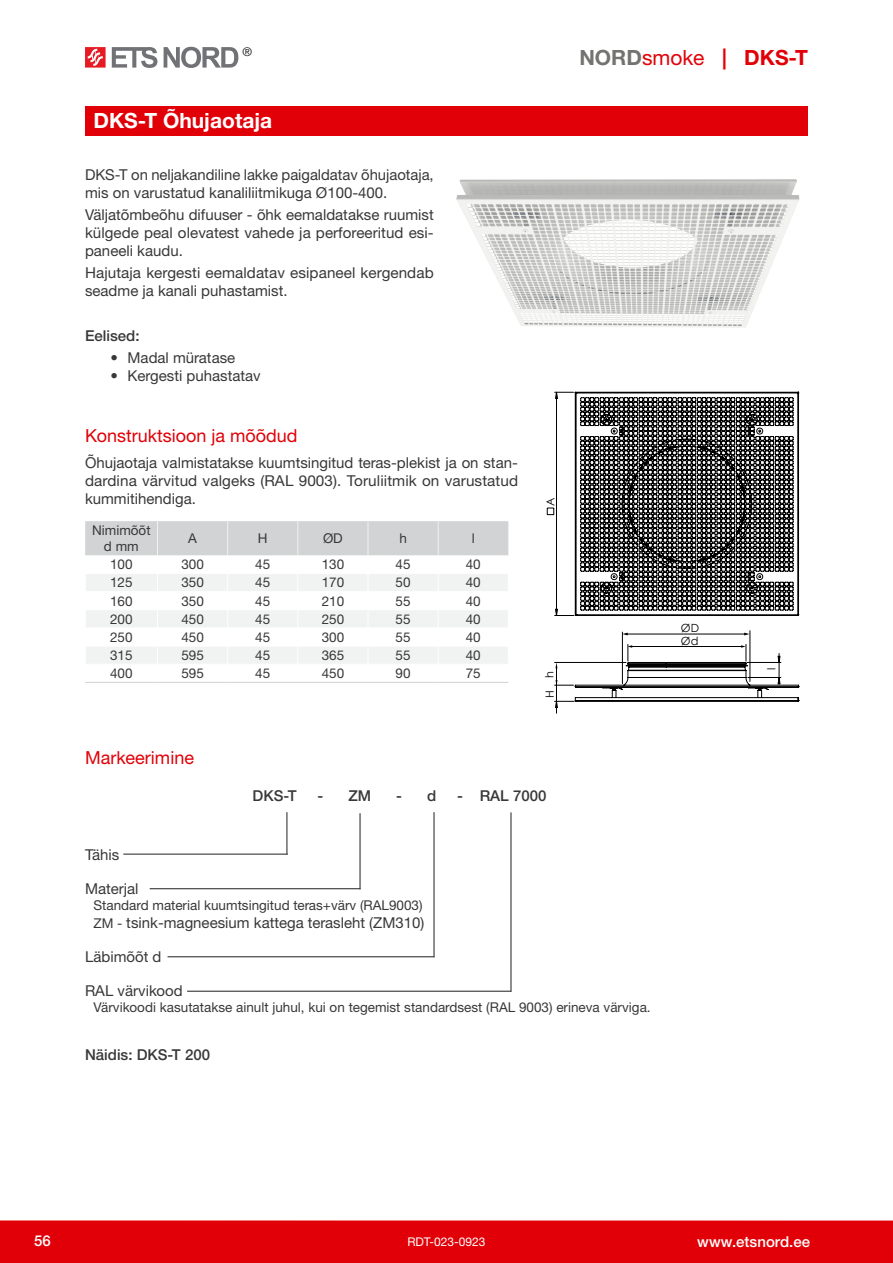
<style>
.page{position:relative;width:893px;height:1263px;background:#fff}
.page>*{position:absolute;margin:0;border:0;box-sizing:border-box;transform-origin:0 0}
.Tootenimi{font:700 21px "Helvetica Neue LTW1 G";color:#fff}
.t1{font:700 21px "Helvetica Neue LTW1 G";color:#e10008}
.Pealkiri{font:18px "Helvetica Neue LTW1 G";color:#e10008}
.t2{font:18px "Helvetica Neue LTW1 G";color:#fff}
.Tekst{font:15px/18px "Helvetica Neue LTW1 G";color:#383839}
.markeering_kiri{font:15px "Helvetica Neue LTW1 G";color:#383839}
.Markeering_kast{font:15px "Helvetica Neue LTW1 G";color:#383839}
.Näidis{font:500 15px "Helvetica Neue LTW1 G";color:#383839}
.markeering_kiri-2{font:500 15px "Helvetica Neue LTW1 G";color:#383839}
.t3{font:500 15px "Helvetica Neue LTW1 G";color:#fff}
.markeering_kiri-3{font:13.5px "Helvetica Neue LTW1 G";color:#383839}
.tabeltekst{font:13.5px "Helvetica Neue LTW1 G";color:#383839}
.Tabeli_päis{font:13.5px "Helvetica Neue LTW1 G";color:#383839}
.t4{font:12px "Helvetica Neue LTW1 G";color:#fff}
.t5{font:12px "Helvetica Neue LTW1 G";color:#231f20}
.t6{font:11.25px "Century Gothic";color:#000}
.s1{color:#737372}
.s2{font-weight:400}
.s3{font-size:13.5px}
.s4{font-weight:500;font-size:15px}
</style>
<div class="page">
<div style="left:0;top:1220px;width:893px;height:43px;background:#e10008"></div>
<svg style="left:112px;top:47px;width:45px;height:21px"></svg>
<svg style="left:164px;top:47px;width:74px;height:21px"></svg>
<svg style="left:85px;top:47px;width:21px;height:21px"></svg>
<svg style="left:85px;top:521px;width:424px;height:143px"></svg>
<hr style="left:85px;top:682px;width:73px;height:1px;background:#d1d3d4">
<hr style="left:158px;top:682px;width:70px;height:1px;background:#d1d3d4">
<hr style="left:228px;top:682px;width:70px;height:1px;background:#d1d3d4">
<hr style="left:298px;top:682px;width:70px;height:1px;background:#d1d3d4">
<hr style="left:368px;top:682px;width:70px;height:1px;background:#d1d3d4">
<hr style="left:438px;top:682px;width:70px;height:1px;background:#d1d3d4">
<hr style="left:157px;top:521px;width:1px;height:34px;background:#f1f2f2">
<hr style="left:227px;top:521px;width:1px;height:34px;background:#f1f2f2">
<hr style="left:297px;top:521px;width:1px;height:34px;background:#f1f2f2">
<hr style="left:368px;top:521px;width:1px;height:34px;background:#f1f2f2">
<hr style="left:438px;top:521px;width:1px;height:34px;background:#f1f2f2">
<img style="left:456px;top:179px;width:344px;height:149px">
<div style="left:85px;top:106px;width:723px;height:30px;background:#e10008"></div>
<svg style="left:547px;top:508px;width:7px;height:7px"></svg>
<hr style="left:556px;top:392px;width:1px;height:223px;background:#000">
<svg style="left:555px;top:609px;width:20px;height:7px"></svg>
<svg style="left:555px;top:392px;width:20px;height:7px"></svg>
<svg style="left:575px;top:392px;width:224px;height:224px"></svg>
<svg style="left:611px;top:428px;width:6px;height:6px"></svg>
<div style="left:756px;top:428px;width:7px;height:6px;border:1px solid #000;border-radius:50%"></div>
<div style="left:756px;top:573px;width:7px;height:7px;border:1px solid #000;border-radius:50%"></div>
<div style="left:611px;top:573px;width:6px;height:7px;border:1px solid #000;border-radius:50%"></div>
<hr style="left:627px;top:634px;width:118px;height:1px;background:#000">
<hr style="left:750px;top:631px;width:1px;height:50px;background:#000">
<hr style="left:622px;top:632px;width:1px;height:51px;background:#000">
<svg style="left:555px;top:644px;width:244px;height:69px"></svg>
<hr style="left:187px;top:991px;width:324px;height:1px;background:#383839">
<hr style="left:510px;top:812px;width:2px;height:180px;background:#383839">
<hr style="left:123px;top:853px;width:165px;height:2px;background:#383839">
<hr style="left:286px;top:812px;width:1px;height:42px;background:#383839">
<hr style="left:150px;top:888px;width:210px;height:1px;background:#383839">
<hr style="left:359px;top:813px;width:2px;height:76px;background:#383839">
<hr style="left:168px;top:956px;width:266px;height:1px;background:#383839">
<hr style="left:433px;top:812px;width:2px;height:145px;background:#383839">
<p class="t5" style="left:242px;top:44px;width:11px">®</p>
<p class="Tootenimi" style="left:94px;top:108px;width:180px">DKS-T Õhujaotaja</p>
<p class="Tekst" style="left:85px;top:165px;width:350px">DKS-T on neljakandiline lakke paigaldatav õhujaotaja, mis on varustatud kanaliliitmikuga Ø100-400.</p>
<p class="Tekst" style="left:85px;top:205px;width:350px;text-align:justify">Väljatõmbeõhu difuuser - õhk eemaldatakse ruumist külgede peal olevatest vahede ja perforeeritud esi&shy;paneeli kaudu.</p>
<p class="Tekst" style="left:85px;top:264px;width:350px">Hajutaja kergesti eemaldatav esipaneel kergendab seadme ja kanali puhastamist.</p>
<p class="Näidis" style="left:85px;top:326px;width:56px">Eelised:</p>
<p class="Tekst" style="left:111px;top:348px;width:126px">• Madal müratase</p>
<p class="Tekst" style="left:111px;top:366px;width:152px">• Kergesti puhastatav</p>
<p class="Pealkiri" style="left:85px;top:424px;width:214px">Konstruktsioon ja mõõdud</p>
<p class="Tekst" style="left:85px;top:454px;width:435px;text-align:justify">Õhujaotaja valmistatakse kuumtsingitud teras-plekist ja on stan&shy;dardina värvitud valgeks (RAL 9003). Toruliitmik on varustatud kummitihendiga.</p>
<p class="Tabeli_päis" style="left:92px;top:522px;width:60px">Nimimõõt</p>
<p class="Tabeli_päis" style="left:104px;top:538px;width:36px">d mm</p>
<p class="Tabeli_päis" style="left:188px;top:530px;width:10px">A</p>
<p class="Tabeli_päis" style="left:258px;top:530px;width:11px">H</p>
<p class="Tabeli_päis" style="left:323px;top:530px;width:21px">ØD</p>
<p class="Tabeli_päis" style="left:399px;top:530px;width:9px">h</p>
<p class="Tabeli_päis" style="left:472px;top:530px;width:4px">l</p>
<p class="tabeltekst" style="left:110px;top:556px;width:24px">100</p>
<p class="tabeltekst" style="left:181px;top:556px;width:24px">300</p>
<p class="tabeltekst" style="left:255px;top:556px;width:17px">45</p>
<p class="tabeltekst" style="left:322px;top:556px;width:24px">130</p>
<p class="tabeltekst" style="left:396px;top:556px;width:17px">45</p>
<p class="tabeltekst" style="left:466px;top:556px;width:17px">40</p>
<p class="tabeltekst" style="left:110px;top:574px;width:24px">125</p>
<p class="tabeltekst" style="left:181px;top:574px;width:24px">350</p>
<p class="tabeltekst" style="left:255px;top:574px;width:17px">45</p>
<p class="tabeltekst" style="left:322px;top:574px;width:24px">170</p>
<p class="tabeltekst" style="left:396px;top:574px;width:17px">50</p>
<p class="tabeltekst" style="left:466px;top:574px;width:17px">40</p>
<p class="tabeltekst" style="left:110px;top:592px;width:24px">160</p>
<p class="tabeltekst" style="left:181px;top:592px;width:24px">350</p>
<p class="tabeltekst" style="left:255px;top:592px;width:17px">45</p>
<p class="tabeltekst" style="left:322px;top:592px;width:24px">210</p>
<p class="tabeltekst" style="left:396px;top:592px;width:17px">55</p>
<p class="tabeltekst" style="left:466px;top:592px;width:17px">40</p>
<p class="tabeltekst" style="left:110px;top:610px;width:24px">200</p>
<p class="tabeltekst" style="left:181px;top:610px;width:24px">450</p>
<p class="tabeltekst" style="left:255px;top:610px;width:17px">45</p>
<p class="tabeltekst" style="left:322px;top:610px;width:24px">250</p>
<p class="tabeltekst" style="left:396px;top:610px;width:17px">55</p>
<p class="tabeltekst" style="left:466px;top:610px;width:17px">40</p>
<p class="tabeltekst" style="left:110px;top:629px;width:24px">250</p>
<p class="tabeltekst" style="left:181px;top:629px;width:24px">450</p>
<p class="tabeltekst" style="left:255px;top:629px;width:17px">45</p>
<p class="tabeltekst" style="left:322px;top:629px;width:24px">300</p>
<p class="tabeltekst" style="left:396px;top:629px;width:17px">55</p>
<p class="tabeltekst" style="left:466px;top:629px;width:17px">40</p>
<p class="tabeltekst" style="left:110px;top:647px;width:24px">315</p>
<p class="tabeltekst" style="left:181px;top:647px;width:24px">595</p>
<p class="tabeltekst" style="left:255px;top:647px;width:17px">45</p>
<p class="tabeltekst" style="left:322px;top:647px;width:24px">365</p>
<p class="tabeltekst" style="left:396px;top:647px;width:17px">55</p>
<p class="tabeltekst" style="left:466px;top:647px;width:17px">40</p>
<p class="tabeltekst" style="left:110px;top:665px;width:24px">400</p>
<p class="tabeltekst" style="left:181px;top:665px;width:24px">595</p>
<p class="tabeltekst" style="left:255px;top:665px;width:17px">45</p>
<p class="tabeltekst" style="left:322px;top:665px;width:24px">450</p>
<p class="tabeltekst" style="left:396px;top:665px;width:17px">90</p>
<p class="tabeltekst" style="left:466px;top:665px;width:17px">75</p>
<p class="Pealkiri" style="left:85px;top:746px;width:110px">Markeerimine</p>
<p class="t6" style="left:543px;top:506px;width:10px;rotate:-90deg">A</p>
<p class="t6" style="left:541px;top:678px;width:8px;rotate:-90deg">h</p>
<p class="t6" style="left:542px;top:698px;width:9px;rotate:-90deg">H</p>
<p class="markeering_kiri-2" style="left:253px;top:786px;width:46px">DKS-T</p>
<p class="markeering_kiri-2" style="left:318px;top:786px;width:55px">- ZM</p>
<p class="markeering_kiri-2" style="left:396px;top:786px;width:42px">- d</p>
<p class="markeering_kiri-2" style="left:457px;top:786px;width:91px">- RAL 7000</p>
<p class="t1" style="left:579px;top:44px;width:230px"><span class="s1">NORD</span><span class="s2">smoke</span> | DKS-T</p>
<p class="t6" style="left:681px;top:620px;width:20px">ØD</p>
<p class="t6" style="left:681px;top:633px;width:19px">Ød</p>
<p class="t6" style="left:764px;top:670px;width:4px;rotate:-90deg">l</p>
<p class="Markeering_kast" style="left:85px;top:845px;width:36px">Tähis</p>
<p class="Markeering_kast" style="left:85px;top:879px;width:55px">Materjal</p>
<p class="markeering_kiri-3" style="left:94px;top:897px;width:331px">Standard material kuumtsingitud teras+värv (RAL9003)</p>
<p class="markeering_kiri" style="left:94px;top:913px;width:332px"><span class="s3">ZM -</span> tsink-magneesium kattega terasleht (ZM310)</p>
<p class="Markeering_kast" style="left:85px;top:947px;width:78px">Läbimõõt d</p>
<p class="Markeering_kast" style="left:85px;top:981px;width:99px">RAL värvikood</p>
<p class="markeering_kiri-3" style="left:94px;top:999px;width:559px">Värvikoodi kasutatakse ainult juhul, kui on tegemist standardsest (RAL 9003) erineva värviga.</p>
<p class="Näidis" style="left:85px;top:1046px;width:127px">Näidis: DKS-T 200</p>
<p class="t2" style="left:33px;top:1230px;width:22px">56<span class="s4">56</span></p>
<p class="t4" style="left:407px;top:1235px;width:80px">RDT-023-0923</p>
<p class="t3" style="left:697px;top:1233px;width:114px">www.etsnord.ee</p>
</div>
